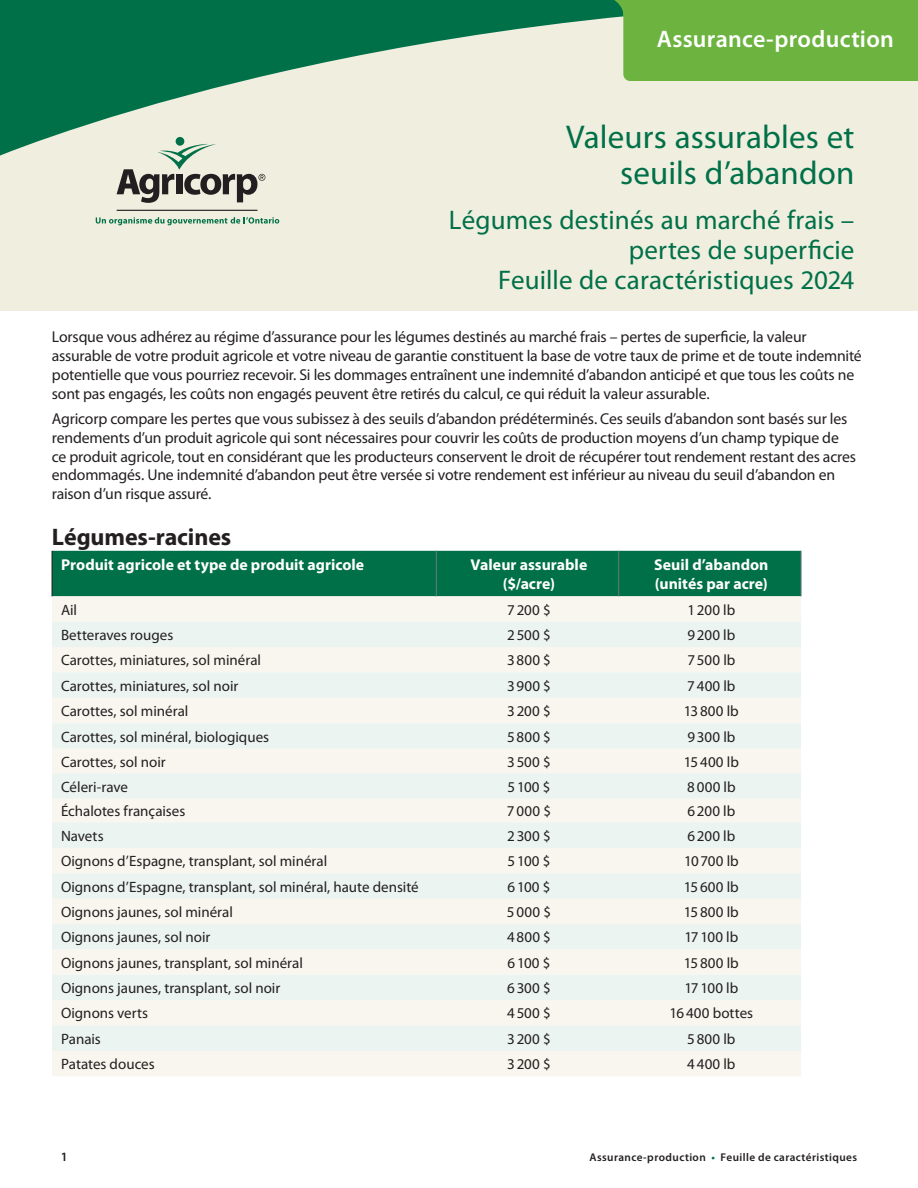
<style>
.page{position:relative;width:918px;height:1188px;background:#fff}
.page>*{position:absolute;margin:0;border:0;box-sizing:border-box;transform-origin:0 0}
.t1{font:33px/36px "Myriad Pro";letter-spacing:.005em;color:#007049;text-align:right}
.t2{font:27px/30px "Myriad Pro";letter-spacing:.005em;color:#007049;text-align:right}
.t3{font:600 24px "Myriad Pro";letter-spacing:.01em;color:#fff}
.t4{font:700 24px "Myriad Pro";letter-spacing:-.005em;color:#231f20}
.CALLOUT_Small{font:15.75px/18.8px "Myriad Pro";letter-spacing:-.015em;color:#231f20}
.B1{font:700 15.75px/18.8px "Myriad Pro";color:#fff;text-align:center}
.B1-2{font:15px "Myriad Pro";color:#231f20}
.t5{font:600 12.75px "Myriad Pro";color:#231f20}
.t6{font:600 11.25px "Myriad Pro";letter-spacing:.035em;color:#231f20}
.s1{color:#007049}
</style>
<div class="page">
<div style="left:0;top:0;width:918px;height:310px;background:#f0eede"></div>
<div style="left:53px;top:551px;width:748px;height:45px;background:#007049"></div>
<div style="left:52px;top:596px;width:749px;height:480px;background:#f8f6ef"></div>
<svg style="left:52px;top:622px;width:749px;height:429px;fill:#ebf4f1"></svg>
<hr style="left:52px;top:551px;width:1px;height:45px;background:#231f20">
<hr style="left:436px;top:551px;width:1px;height:45px;background:#657b80">
<hr style="left:618px;top:551px;width:1px;height:45px;background:#657b80">
<hr style="left:801px;top:551px;width:1px;height:45px;background:#657b80">
<svg style="left:0;top:0;width:524px;height:156px;fill:#007049"></svg>
<svg style="left:524px;top:0;width:394px;height:81px"></svg>
<div style="left:176px;top:137px;width:8px;height:9px;background:#007049;border-radius:50%"></div>
<svg style="left:117px;top:144px;width:148px;height:59px"></svg>
<hr style="left:117px;top:210px;width:140px;height:1px;background:#231f20">
<svg style="left:96px;top:217px;width:183px;height:8px"></svg>
<p class="t3" style="left:657px;top:24px;width:239px">Assurance-production</p>
<p class="t1" style="left:566px;top:119px;width:290px">Valeurs assurables et seuils d’abandon</p>
<p class="t2" style="left:449px;top:205px;width:407px">Légumes destinés au marché frais – pertes de superficie</p>
<p class="t2" style="left:498px;top:265px;width:358px">Feuille de caractéristiques 2024</p>
<p class="CALLOUT_Small" style="left:52px;top:327px;width:812px">Lorsque vous adhérez au régime d’assurance pour les légumes destinés au marché frais – pertes de superficie, la valeur assurable de votre produit agricole et votre niveau de garantie constituent la base de votre taux de prime et de toute indemnité potentielle que vous pourriez recevoir. Si les dommages entraînent une indemnité d’abandon anticipé et que tous les coûts ne sont pas engagés, les coûts non engagés peuvent être retirés du calcul, ce qui réduit la valeur assurable.</p>
<p class="CALLOUT_Small" style="left:52px;top:409px;width:806px">Agricorp compare les pertes que vous subissez à des seuils d’abandon prédéterminés. Ces seuils d’abandon sont basés sur les rendements d’un produit agricole qui sont nécessaires pour couvrir les coûts de production moyens d’un champ typique de ce produit agricole, tout en considérant que les producteurs conservent le droit de récupérer tout rendement restant des acres endommagés. Une indemnité d’abandon peut être versée si votre rendement est inférieur au niveau du seuil d’abandon en raison d’un risque assuré.</p>
<h2 class="t4" style="left:52px;top:521px;width:181px">Légumes-racines</h2>
<p class="B1" style="left:61px;top:555px;width:305px">Produit agricole et type de produit agricole</p>
<p class="B1" style="left:471px;top:555px;width:118px">Valeur assurable ($/acre)</p>
<p class="B1" style="left:654px;top:555px;width:116px;text-align:left">Seuil d’abandon (unités par acre)</p>
<p class="B1-2" style="left:61px;top:600px;width:18px">Ail</p>
<p class="B1-2" style="left:507px;top:600px;width:45px">7200 $</p>
<p class="B1-2" style="left:687px;top:600px;width:49px">1200 lb</p>
<p class="B1-2" style="left:61px;top:626px;width:114px">Betteraves rouges</p>
<p class="B1-2" style="left:507px;top:626px;width:45px">2500 $</p>
<p class="B1-2" style="left:687px;top:626px;width:49px">9200 lb</p>
<p class="B1-2" style="left:61px;top:651px;width:202px">Carottes, miniatures, sol minéral</p>
<p class="B1-2" style="left:507px;top:651px;width:45px">3800 $</p>
<p class="B1-2" style="left:687px;top:651px;width:49px">7500 lb</p>
<p class="B1-2" style="left:61px;top:677px;width:179px">Carottes, miniatures, sol noir</p>
<p class="B1-2" style="left:507px;top:677px;width:45px">3900 $</p>
<p class="B1-2" style="left:687px;top:677px;width:50px">7400 lb</p>
<p class="B1-2" style="left:61px;top:702px;width:129px">Carottes, sol minéral</p>
<p class="B1-2" style="left:507px;top:702px;width:45px">3200 $</p>
<p class="B1-2" style="left:684px;top:702px;width:56px">13800 lb</p>
<p class="B1-2" style="left:61px;top:727px;width:210px">Carottes, sol minéral, biologiques</p>
<p class="B1-2" style="left:507px;top:727px;width:45px">5800 $</p>
<p class="B1-2" style="left:687px;top:727px;width:50px">9300 lb</p>
<p class="B1-2" style="left:61px;top:752px;width:106px">Carottes, sol noir</p>
<p class="B1-2" style="left:507px;top:752px;width:45px">3500 $</p>
<p class="B1-2" style="left:684px;top:752px;width:57px">15400 lb</p>
<p class="B1-2" style="left:61px;top:777px;width:69px">Céleri-rave</p>
<p class="B1-2" style="left:507px;top:777px;width:45px">5100 $</p>
<p class="B1-2" style="left:687px;top:777px;width:50px">8000 lb</p>
<p class="B1-2" style="left:61px;top:802px;width:126px">Échalotes françaises</p>
<p class="B1-2" style="left:507px;top:802px;width:46px">7000 $</p>
<p class="B1-2" style="left:687px;top:802px;width:49px">6200 lb</p>
<p class="B1-2" style="left:61px;top:827px;width:44px">Navets</p>
<p class="B1-2" style="left:507px;top:827px;width:45px">2300 $</p>
<p class="B1-2" style="left:687px;top:827px;width:49px">6200 lb</p>
<p class="B1-2" style="left:61px;top:852px;width:268px">Oignons d’Espagne, transplant, sol minéral</p>
<p class="B1-2" style="left:507px;top:852px;width:45px">5100 $</p>
<p class="B1-2" style="left:684px;top:852px;width:56px">10700 lb</p>
<p class="B1-2" style="left:61px;top:877px;width:359px">Oignons d’Espagne, transplant, sol minéral, haute densité</p>
<p class="B1-2" style="left:507px;top:877px;width:45px">6100 $</p>
<p class="B1-2" style="left:684px;top:877px;width:56px">15600 lb</p>
<p class="B1-2" style="left:61px;top:903px;width:173px">Oignons jaunes, sol minéral</p>
<p class="B1-2" style="left:507px;top:903px;width:46px">5000 $</p>
<p class="B1-2" style="left:684px;top:903px;width:56px">15800 lb</p>
<p class="B1-2" style="left:61px;top:928px;width:151px">Oignons jaunes, sol noir</p>
<p class="B1-2" style="left:507px;top:928px;width:45px">4800 $</p>
<p class="B1-2" style="left:684px;top:928px;width:55px">17100 lb</p>
<p class="B1-2" style="left:61px;top:953px;width:243px">Oignons jaunes, transplant, sol minéral</p>
<p class="B1-2" style="left:507px;top:953px;width:45px">6100 $</p>
<p class="B1-2" style="left:684px;top:953px;width:56px">15800 lb</p>
<p class="B1-2" style="left:61px;top:979px;width:221px">Oignons jaunes, transplant, sol noir</p>
<p class="B1-2" style="left:507px;top:979px;width:45px">6300 $</p>
<p class="B1-2" style="left:684px;top:979px;width:55px">17100 lb</p>
<p class="B1-2" style="left:61px;top:1004px;width:89px">Oignons verts</p>
<p class="B1-2" style="left:507px;top:1004px;width:45px">4500 $</p>
<p class="B1-2" style="left:670px;top:1004px;width:85px">16400 bottes</p>
<p class="B1-2" style="left:61px;top:1030px;width:41px">Panais</p>
<p class="B1-2" style="left:507px;top:1030px;width:45px">3200 $</p>
<p class="B1-2" style="left:687px;top:1030px;width:50px">5800 lb</p>
<p class="B1-2" style="left:61px;top:1055px;width:95px">Patates douces</p>
<p class="B1-2" style="left:507px;top:1055px;width:45px">3200 $</p>
<p class="B1-2" style="left:687px;top:1055px;width:50px">4400 lb</p>
<p class="t5" style="left:61px;top:1149px;width:8px">1</p>
<p class="t6" style="left:589px;top:1150px;width:269px">Assurance-production <span class="s1">•</span> Feuille de caractéristiques</p>
</div>
